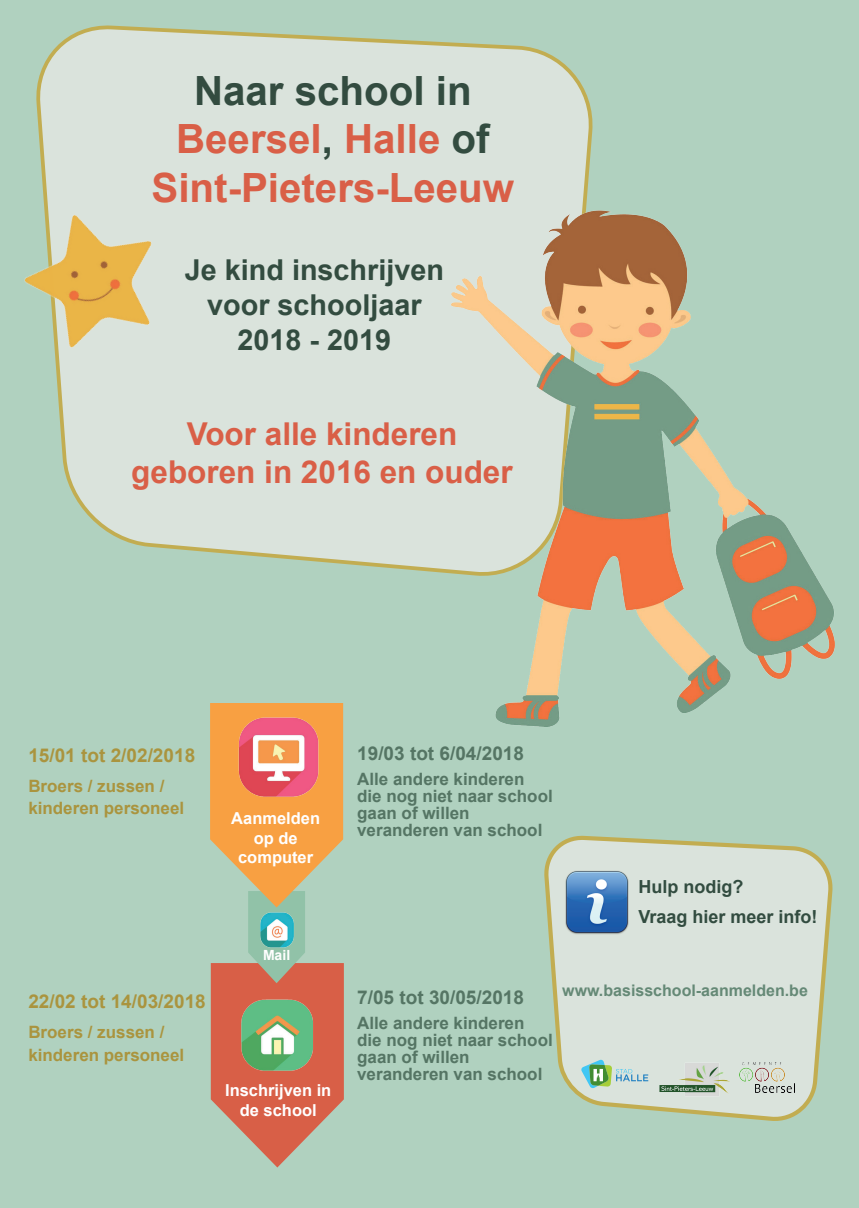
<style>
.page{position:relative;width:859px;height:1208px;background:#b0d1bf}
.page>*{position:absolute;margin:0;border:0;box-sizing:border-box;transform-origin:0 0}
.t1{font:700 40.3px/48.3px "Arial";color:#d95f47;text-align:center}
.t2{font:700 31.5px/37.8px "Arial";color:#d95f47;text-align:center}
.t3{font:700 28.8px/34.5px "Arial";color:#334c40;text-align:center}
.t4{font:700 19px "Arial";color:#aa943e}
.t5{font:700 19px "Arial";color:#557564}
.t6{font:700 18px/30px "Arial";color:#324c40}
.t7{font:700 17px/17px "Arial";color:#557564}
.t8{font:700 17px/22px "Arial";color:#aa943e}
.t9{font:700 16.5px/19.8px "Arial";color:#fff;text-align:center}
.t10{font:700 16px "Arial";color:#658976}
.t11{font:700 14px "Arial";color:#fff}
.s1{color:#334c40}
</style>
<div class="page">
<svg style="left:36px;top:25px;width:557px;height:546px"></svg>
<svg style="left:545px;top:835px;width:287px;height:286px"></svg>
<img style="left:24px;top:163px;width:188px;height:244px">
<img style="left:424px;top:201px;width:411px;height:526px">
<img style="left:563px;top:867px;width:68px;height:69px">
<img style="left:739px;top:1062px;width:55px;height:30px">
<img style="left:655px;top:1061px;width:77px;height:36px">
<svg style="left:581px;top:1059px;width:67px;height:29px"></svg>
<svg style="left:210px;top:703px;width:134px;height:464px"></svg>
<img style="left:229px;top:709px;width:98px;height:98px">
<h1 class="t1" style="left:152px;top:68px;width:364px"><span class="s1">Naar school in<br></span>Beersel<span class="s1">,</span> Halle <span class="s1">of<br></span>Sint-Pieters-Leeuw</h1>
<h3 class="t3" style="left:185px;top:254px;width:261px">Je kind inschrijven voor schooljaar<br>2018 - 2019</h3>
<h2 class="t2" style="left:131px;top:416px;width:383px">Voor alle kinderen geboren in 2016 en ouder</h2>
<p class="t4" style="left:28px;top:742px;width:168px">15/01 tot 2/02/2018</p>
<p class="t8" style="left:28px;top:775px;width:157px">Broers / zussen / kinderen personeel</p>
<p class="t9" style="left:231px;top:808px;width:90px">Aanmelden op de computer</p>
<p class="t4" style="left:28px;top:988px;width:179px">22/02 tot 14/03/2018</p>
<p class="t8" style="left:28px;top:1021px;width:157px;line-height:22.8px">Broers / zussen / kinderen personeel</p>
<p class="t11" style="left:263px;top:946px;width:29px">Mail</p>
<p class="t9" style="left:225px;top:1080px;width:108px">Inschrijven in de school</p>
<p class="t5" style="left:357px;top:740px;width:168px">19/03 tot 6/04/2018</p>
<p class="t7" style="left:357px;top:770px;width:197px">Alle andere kinderen die nog niet naar school gaan of willen veranderen van school</p>
<p class="t6" style="left:638px;top:872px;width:181px">Hulp nodig?<br>Vraag hier meer info!</p>
<p class="t5" style="left:357px;top:984px;width:168px">7/05 tot 30/05/2018</p>
<p class="t7" style="left:357px;top:1015px;width:197px">Alle andere kinderen die nog niet naar school gaan of willen veranderen van school</p>
<p class="t10" style="left:562px;top:980px;width:247px">www.basisschool-aanmelden.be</p>
</div>
